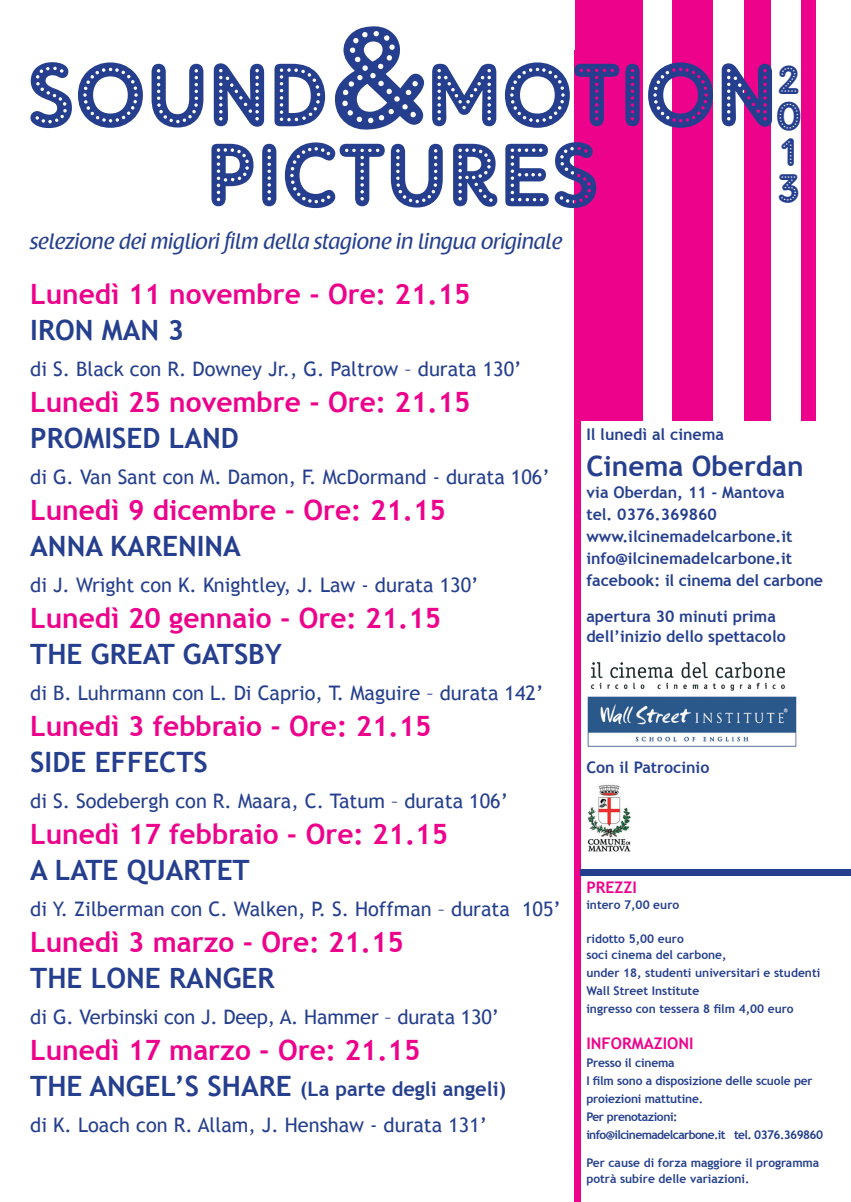
<style>
.page{position:relative;width:851px;height:1202px;background:#fff}
.page>*{position:absolute;margin:0;border:0;box-sizing:border-box;transform-origin:0 0}
.t1{font:90px "Adam Gorry Lights";color:#253f8e}
.t2{font:40px "Adam Gorry Lights";color:#253f8e}
.t3{font:700 28px "Trebuchet MS";color:#ed028c}
.t4{font:700 28px "Trebuchet MS";color:#253f8e}
.t5{font:22px "Raspoutine Classic";letter-spacing:-.01em;color:#253f8e}
.t6{font:20px "Trebuchet MS";color:#253f8e}
.t7{font:700 20px "Trebuchet MS";color:#253f8e}
.t8{font:700 16px "Trebuchet MS";color:#253f8e}
.t9{font:700 16px "Trebuchet MS";color:#ed028c}
.t10{font:700 12px/18px "Trebuchet MS";color:#253f8e}
.t11{font:700 12px "Trebuchet MS";letter-spacing:-.05em;color:#253f8e}
.t12{font:700 12px "Trebuchet MS";letter-spacing:-.035em;color:#253f8e}
.s1{font-size:140px}
.s2{font-size:28px}
</style>
<div class="page">
<div style="left:574px;top:50px;width:6px;height:1152px;background:#ed028c"></div>
<div style="left:574px;top:0;width:68px;height:420px;background:#ed028c"></div>
<div style="left:672px;top:0;width:40px;height:420px;background:#ed028c"></div>
<div style="left:744px;top:0;width:26px;height:420px;background:#ed028c"></div>
<div style="left:801px;top:0;width:14px;height:420px;background:#ed028c"></div>
<img style="left:587px;top:696px;width:210px;height:51px">
<img style="left:587px;top:784px;width:44px;height:68px">
<img style="left:590px;top:662px;width:196px;height:29px">
<div style="left:580px;top:869px;width:270px;height:6px;background:#253f8e"></div>
<p class="t1" style="left:28px;top:42px;width:750px">SOUND<span class="s1">&amp;</span>MOTION</p>
<p class="t1" style="left:206px;top:122px;width:394px">PICTURES</p>
<p class="t5" style="left:30px;top:229px;width:533px">selezione dei migliori film della stagione in lingua originale</p>
<p class="t2" style="left:777px;top:56px;width:24px">2</p>
<p class="t2" style="left:775px;top:92px;width:28px">0</p>
<p class="t2" style="left:780px;top:128px;width:17px">1</p>
<p class="t2" style="left:777px;top:164px;width:24px">3</p>
<p class="t3" style="left:30px;top:276px;width:442px">Lunedì 11 novembre - Ore: 21.15</p>
<p class="t4" style="left:30px;top:312px;width:155px">IRON MAN 3</p>
<p class="t6" style="left:30px;top:357px;width:492px">di S. Black con R. Downey Jr., G. Paltrow – durata 130’</p>
<p class="t3" style="left:30px;top:384px;width:442px">Lunedì 25 novembre - Ore: 21.15</p>
<p class="t4" style="left:30px;top:420px;width:210px">PROMISED LAND</p>
<p class="t6" style="left:30px;top:465px;width:521px">di G. Van Sant con M. Damon, F. McDormand - durata 106’</p>
<p class="t3" style="left:30px;top:492px;width:417px">Lunedì 9 dicembre - Ore: 21.15</p>
<p class="t4" style="left:30px;top:528px;width:212px">ANNA KARENINA</p>
<p class="t6" style="left:30px;top:573px;width:450px">di J. Wright con K. Knightley, J. Law - durata 130’</p>
<p class="t3" style="left:30px;top:600px;width:412px">Lunedì 20 gennaio - Ore: 21.15</p>
<p class="t4" style="left:30px;top:636px;width:253px">THE GREAT GATSBY</p>
<p class="t6" style="left:30px;top:681px;width:514px">di B. Luhrmann con L. Di Caprio, T. Maguire – durata 142’</p>
<p class="t3" style="left:30px;top:708px;width:403px">Lunedì 3 febbraio - Ore: 21.15</p>
<p class="t4" style="left:30px;top:744px;width:179px">SIDE EFFECTS</p>
<p class="t6" style="left:30px;top:789px;width:479px">di S. Sodebergh con R. Maara, C. Tatum – durata 106’</p>
<p class="t3" style="left:30px;top:816px;width:419px">Lunedì 17 febbraio - Ore: 21.15</p>
<p class="t4" style="left:30px;top:852px;width:221px">A LATE QUARTET</p>
<p class="t6" style="left:30px;top:897px;width:532px">di Y. Zilberman con C. Walken, P. S. Hoffman – durata 105’</p>
<p class="t3" style="left:30px;top:924px;width:375px">Lunedì 3 marzo - Ore: 21.15</p>
<p class="t4" style="left:30px;top:960px;width:246px">THE LONE RANGER</p>
<p class="t6" style="left:30px;top:1005px;width:470px">di G. Verbinski con J. Deep, A. Hammer – durata 130’</p>
<p class="t3" style="left:30px;top:1032px;width:391px">Lunedì 17 marzo - Ore: 21.15</p>
<p class="t7" style="left:30px;top:1076px;width:477px"><span class="s2">THE ANGEL’S SHARE</span> (La parte degli angeli)</p>
<p class="t6" style="left:30px;top:1113px;width:458px">di K. Loach con R. Allam, J. Henshaw - durata 131’</p>
<p class="t8" style="left:586px;top:425px;width:139px">Il lunedì al cinema</p>
<p class="t4" style="left:586px;top:449px;width:219px">Cinema Oberdan</p>
<p class="t8" style="left:586px;top:483px;width:200px">via Oberdan, 11 - Mantova</p>
<p class="t8" style="left:586px;top:505px;width:132px">tel. 0376.369860</p>
<p class="t8" style="left:586px;top:527px;width:208px">www.ilcinemadelcarbone.it</p>
<p class="t8" style="left:586px;top:549px;width:207px">info@ilcinemadelcarbone.it</p>
<p class="t8" style="left:586px;top:571px;width:238px">facebook: il cinema del carbone</p>
<p class="t8" style="left:586px;top:607px;width:191px">apertura 30 minuti prima</p>
<p class="t8" style="left:586px;top:627px;width:201px">dell’inizio dello spettacolo</p>
<p class="t8" style="left:586px;top:757px;width:125px">Con il Patrocinio</p>
<p class="t9" style="left:586px;top:877px;width:52px">PREZZI</p>
<p class="t10" style="left:586px;top:896px;width:94px">intero 7,00 euro</p>
<p class="t10" style="left:586px;top:930px;width:99px">ridotto 5,00 euro</p>
<p class="t10" style="left:586px;top:946px;width:142px">soci cinema del carbone,</p>
<p class="t10" style="left:586px;top:964px;width:235px">under 18, studenti universitari e studenti<br>Wall Street Institute</p>
<p class="t10" style="left:586px;top:1000px;width:209px">ingresso con tessera 8 film 4,00 euro</p>
<p class="t9" style="left:586px;top:1033px;width:109px">INFORMAZIONI</p>
<p class="t10" style="left:586px;top:1054px;width:90px">Presso il cinema</p>
<p class="t10" style="left:586px;top:1072px;width:228px">I film sono a disposizione delle scuole per proiezioni mattutine.</p>
<p class="t12" style="left:586px;top:1109px;width:93px">Per prenotazioni:</p>
<p class="t11" style="left:586px;top:1127px;width:238px">info@ilcinemadelcarbone.it tel. 0376.369860</p>
<p class="t10" style="left:586px;top:1155px;width:234px;line-height:16px">Per cause di forza maggiore il programma potrà subire delle variazioni.</p>
</div>
